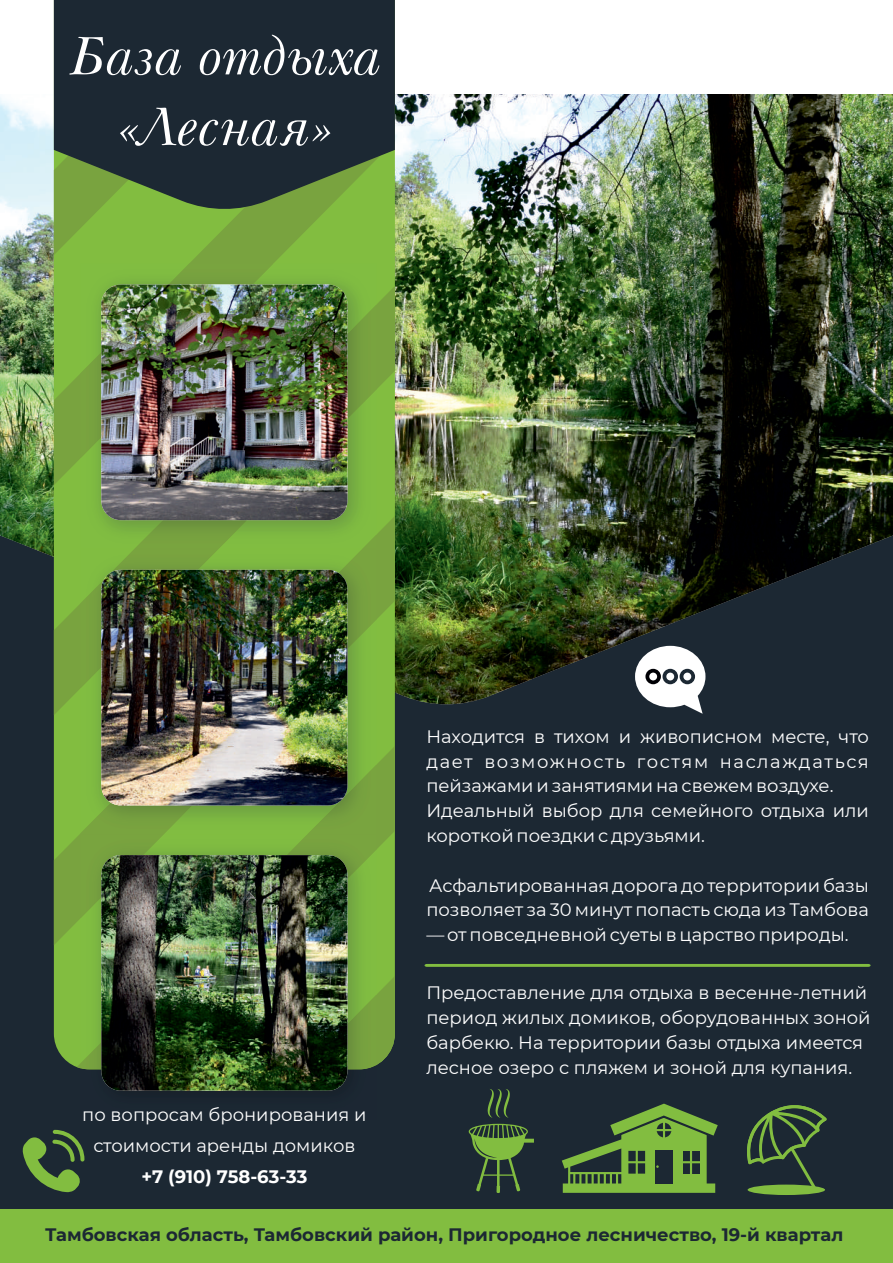
<style>
.page{position:relative;width:893px;height:1263px;background:#1c2833}
.page>*{position:absolute;margin:0;border:0;box-sizing:border-box;transform-origin:0 0}
.t1{font:italic 55.95px/70.7px "Baskerville BT";color:#fff;text-align:center}
.t2{font:18px/24.8px "Montserrat";color:#fff}
.t3{font:700 18px "Montserrat";color:#1c2833}
.t4{font:700 18px "Montserrat";letter-spacing:-.005em;color:#fff}
</style>
<div class="page">
<img style="left:0;top:94px;width:893px;height:613px">
<div style="left:0;top:0;width:893px;height:94px;background:#fff"></div>
<svg style="left:54px;top:212px;width:341px;height:74px;background:#7fb53f"></svg>
<svg style="left:54px;top:286px;width:341px;height:230px;background:#7eb33f"></svg>
<svg style="left:54px;top:516px;width:341px;height:429px;background:#7eb23f"></svg>
<svg style="left:77px;top:746px;width:318px;height:323px;background:#7eb33f"></svg>
<svg style="left:376px;top:976px;width:19px;height:93px;background:#6d943d"></svg>
<svg style="left:54px;top:0;width:341px;height:212px"></svg>
<img style="left:81px;top:263px;width:295px;height:286px">
<img style="left:81px;top:263px;width:192px;height:195px">
<img style="left:135px;top:305px;width:241px;height:244px">
<img style="left:362px;top:535px;width:14px;height:14px">
<img style="left:101px;top:285px;width:246px;height:235px;border-radius:19px">
<img style="left:81px;top:550px;width:295px;height:515px">
<img style="left:308px;top:765px;width:68px;height:69px">
<img style="left:81px;top:549px;width:281px;height:1px">
<img style="left:134px;top:549px;width:85px;height:1px">
<svg style="left:362px;top:549px;width:14px;height:1px"></svg>
<img style="left:101px;top:570px;width:246px;height:235px;border-radius:19px">
<img style="left:81px;top:1065px;width:283px;height:26px">
<img style="left:81px;top:835px;width:82px;height:83px">
<img style="left:347px;top:995px;width:29px;height:74px">
<img style="left:81px;top:834px;width:295px;height:1px">
<img style="left:101px;top:855px;width:246px;height:236px;border-radius:19px">
<svg style="left:425px;top:964px;width:446px;height:3px"></svg>
<div style="left:0;top:1209px;width:893px;height:54px;background:#82bd40"></div>
<svg style="left:469px;top:1124px;width:65px;height:69px"></svg>
<svg style="left:488px;top:1089px;width:22px;height:29px"></svg>
<div style="left:748px;top:1184px;width:77px;height:11px;background:#82bd40;border-radius:50%"></div>
<svg style="left:747px;top:1105px;width:80px;height:85px"></svg>
<svg style="left:562px;top:1103px;width:156px;height:90px"></svg>
<svg style="left:22px;top:1130px;width:62px;height:62px"></svg>
<svg style="left:635px;top:646px;width:70px;height:68px"></svg>
<h1 class="t1" style="left:71px;top:25px;width:313px">База отдыха «Лесная»</h1>
<p class="t2" style="left:82px;top:1099px;width:286px;line-height:30.9px;text-align:center">по вопросам бронирования и стоимости аренды домиков</p>
<p class="t4" style="left:141px;top:1165px;width:167px">+7 (910) 758-63-33</p>
<p class="t2" style="left:426px;top:724px;width:444px">Находится в тихом и живописном месте, что дает возможность гостям наслаждаться пейзажами и занятиями на свежем воздухе.<br>Идеальный выбор для семейного отдыха или короткой поездки с друзьями.</p>
<p class="t2" style="left:426px;top:873px;width:444px">Асфальтированная дорога до территории базы позволяет за 30 минут попасть сюда из Тамбова</p>
<p class="t2" style="left:426px;top:922px;width:424px">— от повседневной суеты в царство природы.</p>
<p class="t2" style="left:426px;top:980px;width:446px">Предоставление для отдыха в весенне-летний период жилых домиков, оборудованных зоной барбекю. На территории базы отдыха имеется лесное озеро с пляжем и зоной для купания.</p>
<p class="t3" style="left:45px;top:1224px;width:800px">Тамбовская область, Тамбовский район, Пригородное лесничество, 19-й квартал</p>
</div>
